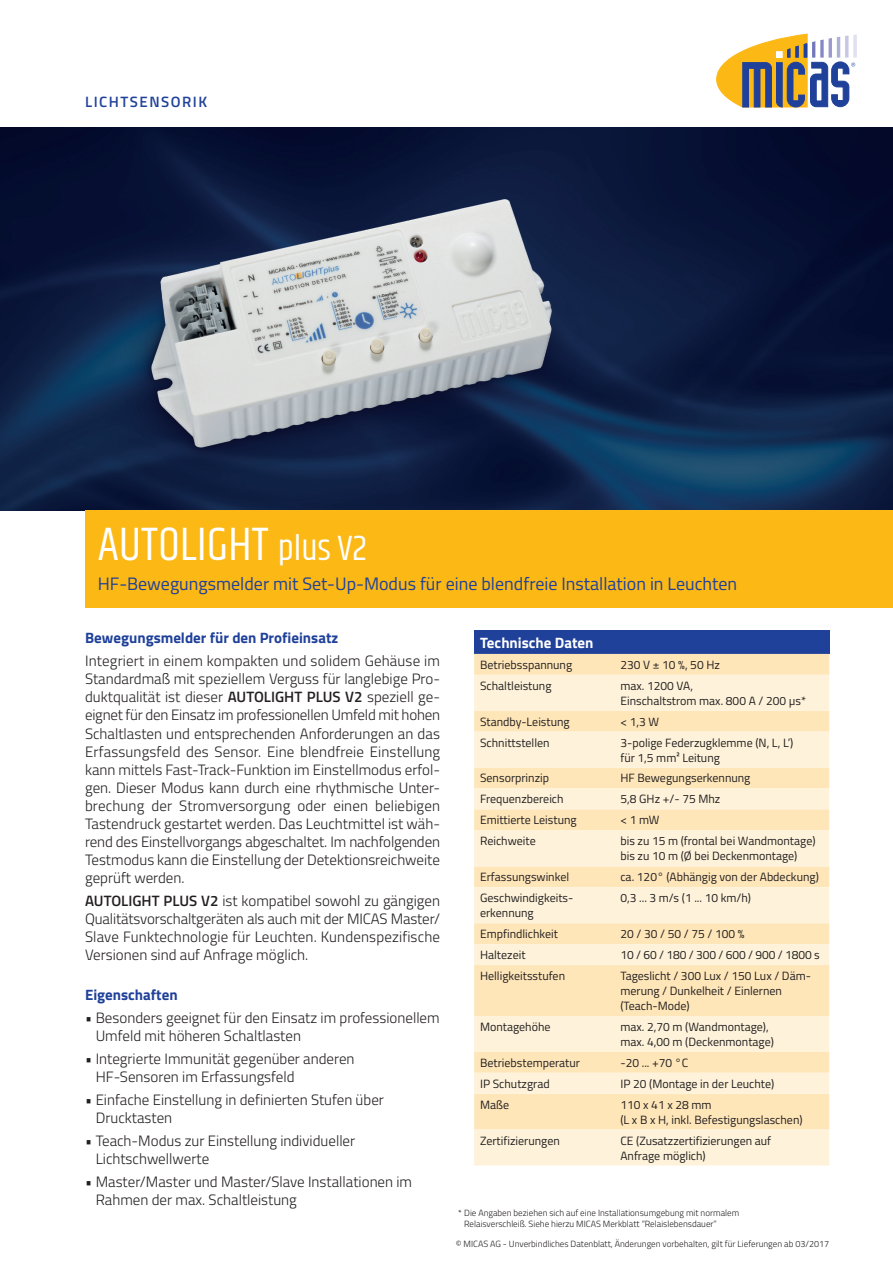
<style>
.page{position:relative;width:893px;height:1263px;background:#fff}
.page>*{position:absolute;margin:0;border:0;box-sizing:border-box;transform-origin:0 0}
.t1{font:48px "Khand";color:#fff}
.t2{font:18px "Titillium";color:#20419a}
.t3{font:300 15px/18px "Titillium";color:#231f20}
.t4{font:700 15px "Titillium";color:#20419a}
.t5{font:700 15px "Titillium";color:#fff}
.t6{font:600 15px "Titillium";letter-spacing:.1em;color:#20419a}
.t7{font:12px/15px "Titillium";color:#231f20}
.t8{font:300 9px/10.8px "Titillium";color:#231f20}
.s1{font-size:36px}
.s2{font-weight:600}
</style>
<div class="page">
<img style="left:0;top:128px;width:893px;height:382px">
<hr style="left:853px;top:34px;width:4px;height:24px;background:#e0e1f0">
<svg style="left:716px;top:34px;width:139px;height:73px"></svg>
<div style="left:474px;top:631px;width:355px;height:23px;background:#20419a"></div>
<div style="left:474px;top:654px;width:355px;height:21px;background:#fee6b9"></div>
<svg style="left:474px;top:675px;width:355px;height:490px;background:#feedcc"></svg>
<div style="left:85px;top:510px;width:808px;height:98px;background:#fcb814"></div>
<img style="left:125px;top:157px;width:462px;height:326px">
<p class="t6" style="left:85px;top:91px;width:124px">LICHTSENSORIK</p>
<h1 class="t1" style="left:98px;top:515px;width:271px">AUTOLIGHT <span class="s1">plus V2</span></h1>
<p class="t2" style="left:98px;top:571px;width:641px">HF-Bewegungsmelder mit Set-Up-Modus für eine blendfreie Installation in Leuchten</p>
<p class="t4" style="left:85px;top:627px;width:255px">Bewegungsmelder für den Profieinsatz</p>
<p class="t3" style="left:85px;top:651px;width:357px;text-align:justify">Integriert in einem kompakten und solidem Gehäuse im Standardmaß mit speziellem Verguss für langlebige Pro&shy;duktqualität ist dieser <span class="s2">AUTOLIGHT PLUS V2</span> speziell ge&shy;eignet für den Einsatz im professionellen Umfeld mit hohen Schaltlasten und entsprechenden Anforderungen an das Erfassungsfeld des Sensor. Eine blendfreie Einstellung kann mittels Fast-Track-Funktion im Einstellmodus erfol&shy;gen. Dieser Modus kann durch eine rhythmische Unter&shy;brechung der Stromversorgung oder einen beliebigen Tastendruck gestartet werden. Das Leuchtmittel ist wäh&shy;rend des Einstellvorgangs abgeschaltet. Im nachfolgenden Testmodus kann die Einstellung der Detektionsreichweite geprüft werden.</p>
<p class="t3" style="left:85px;top:891px;width:357px;text-align:justify"><span class="s2">AUTOLIGHT PLUS V2</span> ist kompatibel sowohl zu gängigen Qualitätsvorschaltgeräten als auch mit der MICAS Master/ Slave Funktechnologie für Leuchten. Kundenspezifische Versionen sind auf Anfrage möglich.</p>
<p class="t4" style="left:85px;top:983px;width:94px">Eigenschaften</p>
<p class="t3" style="left:96px;top:1008px;width:346px;text-indent:-11px">• Besonders geeignet für den Einsatz im professionellem<br>Umfeld mit höheren Schaltlasten</p>
<p class="t3" style="left:96px;top:1049px;width:260px;text-indent:-11px">• Integrierte Immunität gegenüber anderen<br>HF-Sensoren im Erfassungsfeld</p>
<p class="t3" style="left:96px;top:1090px;width:290px;text-indent:-11px">• Einfache Einstellung in definierten Stufen über<br>Drucktasten</p>
<p class="t3" style="left:96px;top:1131px;width:261px;text-indent:-11px">• Teach-Modus zur Einstellung individueller<br>Lichtschwellwerte</p>
<p class="t3" style="left:96px;top:1172px;width:318px;text-indent:-11px">• Master/Master und Master/Slave Installationen im<br>Rahmen der max. Schaltleistung</p>
<p class="t5" style="left:480px;top:631px;width:115px">Technische Daten</p>
<p class="t7" style="left:480px;top:656px;width:94px">Betriebsspannung</p>
<p class="t7" style="left:620px;top:656px;width:101px">230 V ± 10 %, 50 Hz</p>
<p class="t7" style="left:480px;top:677px;width:73px">Schaltleistung</p>
<p class="t7" style="left:620px;top:677px;width:187px">max. 1200 VA,<br>Einschaltstrom max. 800 A / 200 µs*</p>
<p class="t7" style="left:480px;top:713px;width:91px">Standby-Leistung</p>
<p class="t7" style="left:620px;top:713px;width:40px">&lt; 1,3 W</p>
<p class="t7" style="left:480px;top:734px;width:71px">Schnittstellen</p>
<p class="t7" style="left:620px;top:734px;width:175px">3-polige Federzugklemme (N, L, L’) für 1,5 mm² Leitung</p>
<p class="t7" style="left:480px;top:770px;width:71px">Sensorprinzip</p>
<p class="t7" style="left:620px;top:770px;width:132px">HF Bewegungserkennung</p>
<p class="t7" style="left:480px;top:791px;width:85px">Frequenzbereich</p>
<p class="t7" style="left:620px;top:791px;width:101px">5,8 GHz +/- 75 Mhz</p>
<p class="t7" style="left:480px;top:812px;width:98px">Emittierte Leistung</p>
<p class="t7" style="left:620px;top:812px;width:41px">&lt; 1 mW</p>
<p class="t7" style="left:480px;top:833px;width:57px">Reichweite</p>
<p class="t7" style="left:620px;top:833px;width:197px">bis zu 15 m (frontal bei Wandmontage) bis zu 10 m (Ø bei Deckenmontage)</p>
<p class="t7" style="left:480px;top:869px;width:91px">Erfassungswinkel</p>
<p class="t7" style="left:620px;top:869px;width:200px">ca. 120° (Abhängig von der Abdeckung)</p>
<p class="t7" style="left:480px;top:890px;width:95px">Geschwindigkeits&shy;erkennung</p>
<p class="t7" style="left:620px;top:890px;width:132px">0,3 ... 3 m/s (1 ... 10 km/h)</p>
<p class="t7" style="left:480px;top:926px;width:79px">Empfindlichkeit</p>
<p class="t7" style="left:620px;top:926px;width:126px">20 / 30 / 50 / 75 / 100 %</p>
<p class="t7" style="left:480px;top:947px;width:47px">Haltezeit</p>
<p class="t7" style="left:620px;top:947px;width:201px">10 / 60 / 180 / 300 / 600 / 900 / 1800 s</p>
<p class="t7" style="left:480px;top:968px;width:87px">Helligkeitsstufen</p>
<p class="t7" style="left:620px;top:968px;width:192px">Tageslicht / 300 Lux / 150 Lux / Däm&shy;merung / Dunkelheit / Einlernen (Teach-Mode)</p>
<p class="t7" style="left:480px;top:1018px;width:72px">Montagehöhe</p>
<p class="t7" style="left:620px;top:1018px;width:155px">max. 2,70 m (Wandmontage), max. 4,00 m (Deckenmontage)</p>
<p class="t7" style="left:480px;top:1054px;width:101px">Betriebstemperatur</p>
<p class="t7" style="left:620px;top:1054px;width:69px">-20 ... +70 °C</p>
<p class="t7" style="left:480px;top:1075px;width:71px">IP Schutzgrad</p>
<p class="t7" style="left:620px;top:1075px;width:155px">IP 20 (Montage in der Leuchte)</p>
<p class="t7" style="left:480px;top:1096px;width:31px">Maße</p>
<p class="t7" style="left:620px;top:1096px;width:184px">110 x 41 x 28 mm<br>(L x B x H, inkl. Befestigungslaschen)</p>
<p class="t7" style="left:480px;top:1132px;width:81px">Zertifizierungen</p>
<p class="t7" style="left:620px;top:1132px;width:152px">CE (Zusatzzertifizierungen auf<br>Anfrage möglich)</p>
<p class="t8" style="left:464px;top:1207px;width:277px;text-indent:-6px">* Die Angaben beziehen sich auf eine Installationsumgebung mit normalem<br>Relaisverschleiß. Siehe hierzu MICAS Merkblatt “Relaislebensdauer”</p>
<p class="t8" style="left:456px;top:1238px;width:375px">© MICAS AG - Unverbindliches Datenblatt, Änderungen vorbehalten, gilt für Lieferungen ab 03/2017</p>
</div>
